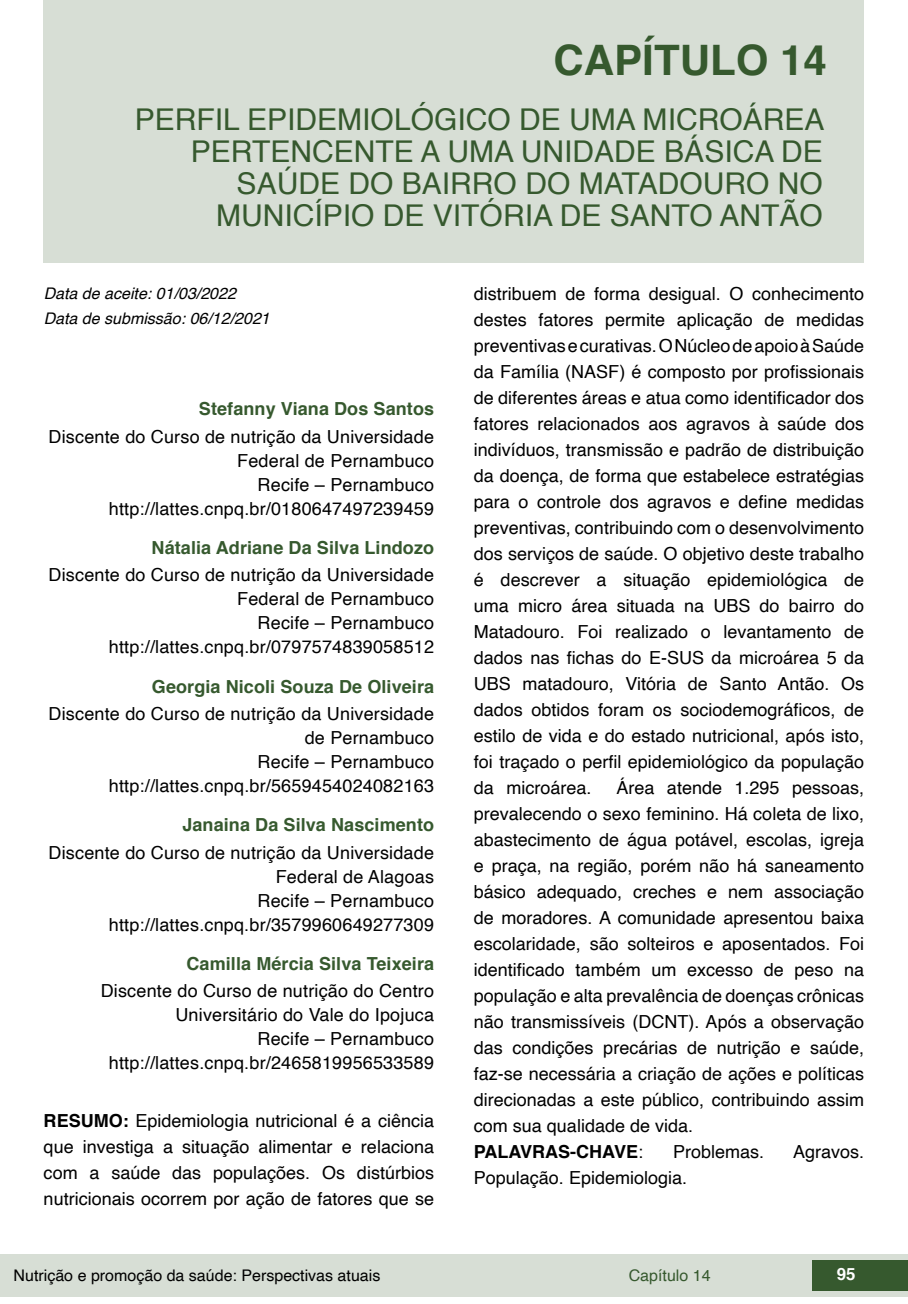
<style>
.page{position:relative;width:908px;height:1304px;background:#fff}
.page>*{position:absolute;margin:0;border:0;box-sizing:border-box;transform-origin:0 0}
.t1{font:700 42px "Helvetica";color:#36592e}
.t2{font:30px/32px "Helvetica";color:#36592e;text-align:right}
.t3{font:18px/26px "Helvetica";color:#000;text-align:right}
.t4{font:700 18px "Helvetica";letter-spacing:.005em;color:#36592e}
.t5{font:700 16.8px "Helvetica";color:#fff}
.t6{font:italic 16px "Helvetica";color:#000}
.t7{font:16px "Helvetica";color:#000}
.t8{font:16px "Helvetica";color:#36592e}
.s1{font-weight:700}
</style>
<div class="page">
<div style="left:0;top:1254px;width:906px;height:43px;background:#d7ded5"></div>
<div style="left:812px;top:1261px;width:95px;height:30px;background:#36592e"></div>
<div style="left:44px;top:0;width:819px;height:263px;background:#d7ded5"></div>
<h1 class="t1" style="left:553px;top:26px;width:275px">CAPÍTULO 14</h1>
<h2 class="t2" style="left:135px;top:104px;width:691px">PERFIL EPIDEMIOLÓGICO DE UMA MICROÁREA PERTENCENTE A UMA UNIDADE BÁSICA DE SAÚDE DO BAIRRO DO MATADOURO NO MUNICÍPIO DE VITÓRIA DE SANTO ANTÃO</h2>
<p class="t6" style="left:44px;top:280px;width:194px">Data de aceite: 01/03/2022</p>
<p class="t6" style="left:44px;top:306px;width:227px">Data de submissão: 06/12/2021</p>
<p class="t4" style="left:199px;top:395px;width:236px">Stefanny Viana Dos Santos</p>
<p class="t3" style="left:49px;top:425px;width:387px;line-height:24px">Discente do Curso de nutrição da Universidade Federal de Pernambuco<br>Recife – Pernambuco http://lattes.cnpq.br/0180647497239459</p>
<p class="t4" style="left:152px;top:533px;width:284px">Nátalia Adriane Da Silva Lindozo</p>
<p class="t3" style="left:49px;top:564px;width:387px;line-height:24px">Discente do Curso de nutrição da Universidade Federal de Pernambuco<br>Recife – Pernambuco http://lattes.cnpq.br/0797574839058512</p>
<p class="t4" style="left:152px;top:672px;width:283px">Georgia Nicoli Souza De Oliveira</p>
<p class="t3" style="left:49px;top:702px;width:387px;line-height:24px">Discente do Curso de nutrição da Universidade de Pernambuco<br>Recife – Pernambuco http://lattes.cnpq.br/5659454024082163</p>
<p class="t4" style="left:182px;top:811px;width:253px">Janaina Da Silva Nascimento</p>
<p class="t3" style="left:49px;top:841px;width:387px;line-height:24px">Discente do Curso de nutrição da Universidade<br>Federal de Alagoas<br>Recife – Pernambuco http://lattes.cnpq.br/3579960649277309</p>
<p class="t4" style="left:186px;top:949px;width:249px">Camilla Mércia Silva Teixeira</p>
<p class="t3" style="left:101px;top:980px;width:335px;line-height:24px">Discente do Curso de nutrição do Centro Universitário do Vale do Ipojuca<br>Recife – Pernambuco http://lattes.cnpq.br/2465819956533589</p>
<p class="t3" style="left:44px;top:1109px;width:392px;text-align:justify"><span class="s1">RESUMO:</span> Epidemiologia nutricional é a ciência que investiga a situação alimentar e relaciona com a saúde das populações. Os distúrbios nutricionais ocorrem por ação de fatores que se</p>
<p class="t3" style="left:473px;top:281px;width:392px;text-align:justify">distribuem de forma desigual. O conhecimento destes fatores permite aplicação de medidas preventivas e curativas. O Núcleo de apoio à Saúde da Família (NASF) é composto por profissionais de diferentes áreas e atua como identificador dos fatores relacionados aos agravos à saúde dos indivíduos, transmissão e padrão de distribuição da doença, de forma que estabelece estratégias para o controle dos agravos e define medidas preventivas, contribuindo com o desenvolvimento dos serviços de saúde. O objetivo deste trabalho é descrever a situação epidemiológica de uma micro área situada na UBS do bairro do Matadouro. Foi realizado o levantamento de dados nas fichas do E-SUS da microárea 5 da UBS matadouro, Vitória de Santo Antão. Os dados obtidos foram os sociodemográficos, de estilo de vida e do estado nutricional, após isto, foi traçado o perfil epidemiológico da população da microárea.</p>
<p class="t3" style="left:473px;top:775px;width:392px;text-align:left;text-indent:142px">Área atende 1.295 pessoas, prevalecendo o sexo feminino. Há coleta de lixo, abastecimento de água potável, escolas, igreja e praça, na região, porém não há saneamento básico adequado, creches e nem associação de moradores. A comunidade apresentou baixa escolaridade, são solteiros e aposentados. Foi identificado também um excesso de peso na população e alta prevalência de doenças crônicas não transmissíveis (DCNT). Após a observação das condições precárias de nutrição e saúde, faz-se necessária a criação de ações e políticas direcionadas a este público, contribuindo assim com sua qualidade de vida.<br><span class="s1">PALAVRAS-CHAVE</span>:</p>
<p class="t3" style="left:672px;top:1139px;width:93px">Problemas.</p>
<p class="t3" style="left:792px;top:1139px;width:73px">Agravos.</p>
<p class="t3" style="left:473px;top:1165px;width:215px">População. Epidemiologia.</p>
<p class="t7" style="left:14px;top:1263px;width:368px">Nutrição e promoção da saúde: Perspectivas atuais</p>
<p class="t8" style="left:628px;top:1263px;width:83px">Capítulo 14</p>
<p class="t5" style="left:836px;top:1261px;width:20px">95</p>
</div>
